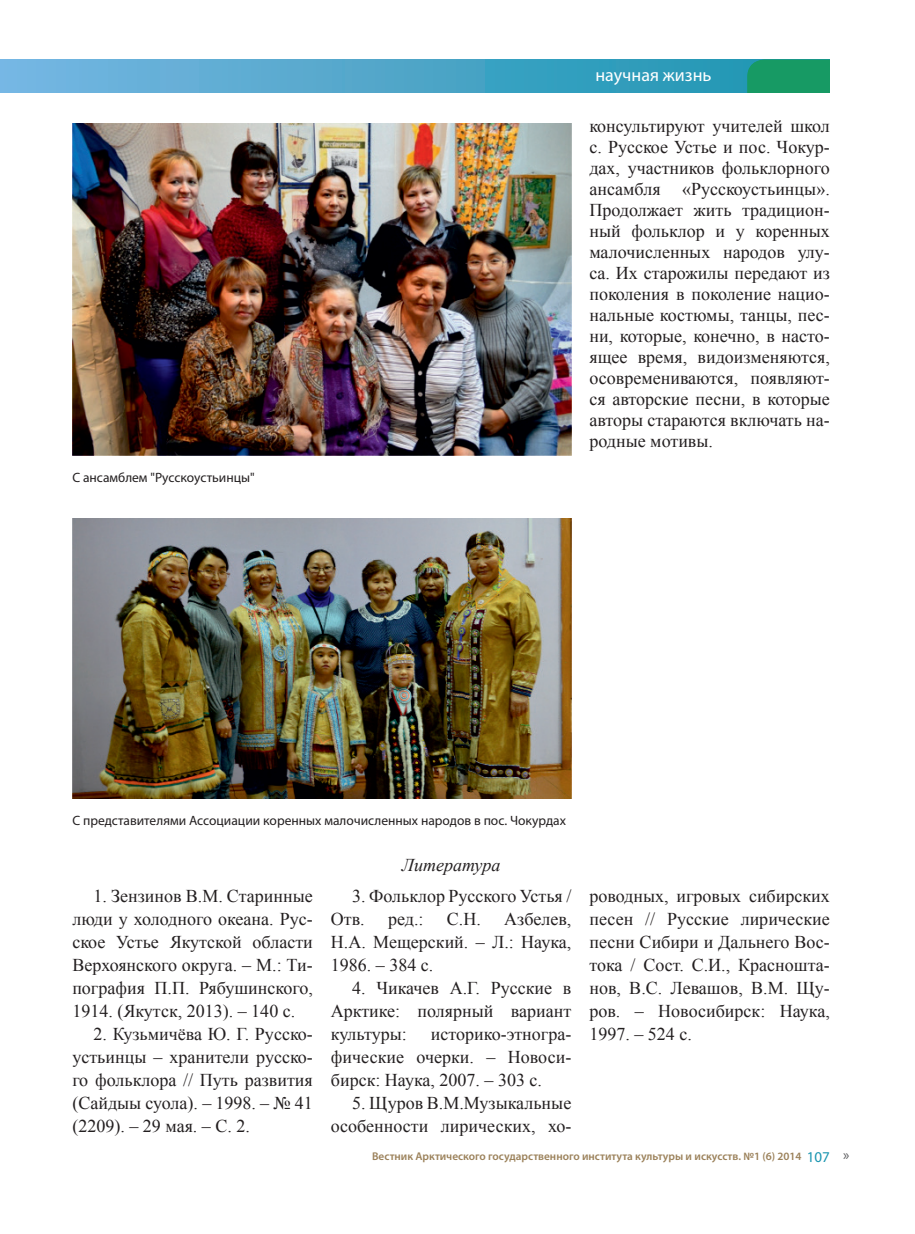
<style>
.page{position:relative;width:915px;height:1234px;background:#fff}
.page>*{position:absolute;margin:0;border:0;box-sizing:border-box;transform-origin:0 0}
.t1{font:18px/23px "Times New Roman";color:#231f20;text-align:justify}
.t2{font:18px "Myriad Pro";color:#fff}
.t3{font:italic 18px "Times New Roman";color:#231f20}
.t4{font:13.5px "Myriad Pro";color:#231f20}
.t5{font:600 11.25px "Myriad Pro";color:#9b815a}
.s1{font-weight:400;font-size:15px;color:#1995b0}
.s2{font-weight:400;font-size:15px;color:#57585a}
</style>
<div class="page">
<svg style="left:0;top:60px;width:747px;height:33px"></svg>
<div style="left:747px;top:60px;width:82px;height:33px;background:#179a64"></div>
<img style="left:72px;top:123px;width:499px;height:332px">
<img style="left:72px;top:518px;width:499px;height:280px">
<p class="t4" style="left:72px;top:469px;width:184px">С ансамблем "Русскоустьинцы"</p>
<p class="t2" style="left:595px;top:64px;width:117px">научная жизнь</p>
<p class="t1" style="left:589px;top:115px;width:242px;line-height:21px">консультируют учителей школ с. Русское Устье и пос. Чокур&shy;дах, участников фольклорного ансамбля «Русскоустьинцы».<br>Продолжает жить традицион&shy;ный фольклор и у коренных малочисленных народов улу&shy;са. Их старожилы передают из поколения в поколение нацио&shy;нальные костюмы, танцы, пес&shy;ни, которые, конечно, в насто&shy;ящее время, видоизменяются, осовремениваются, появляют&shy;ся авторские песни, в которые авторы стараются включать на&shy;родные мотивы.</p>
<p class="t4" style="left:72px;top:812px;width:495px">С представителями Ассоциации коренных малочисленных народов в пос. Чокурдах</p>
<p class="t3" style="left:401px;top:852px;width:100px">Литература</p>
<p class="t1" style="left:72px;top:883px;width:242px;text-indent:21px">1. Зензинов В.М. Старинные люди у холодного океана. Рус&shy;ское Устье Якутской области Верхоянского округа. – М.: Ти&shy;пография П.П. Рябушинского, 1914. (Якутск, 2013). – 140 с.</p>
<p class="t1" style="left:72px;top:1021px;width:242px;text-indent:21px">2. Кузьмичёва Ю. Г. Русско&shy;устьинцы – хранители русско&shy;го фольклора // Путь развития (Сайдыы суола). – 1998. – № 41 (2209). – 29 мая. – С. 2.</p>
<p class="t1" style="left:331px;top:883px;width:242px;text-indent:21px">3. Фольклор Русского Устья /<br>Отв.</p>
<p class="t1" style="left:331px;top:906px;width:242px;text-indent:173px">Азбелев, Н.А. Мещерский. – Л.: Наука, 1986. – 384 с.</p>
<p class="t1" style="left:331px;top:975px;width:242px;text-indent:21px">4. Чикачев А.Г. Русские в Арктике: полярный вариант культуры:</p>
<p class="t1" style="left:388px;top:906px;width:37px">ред.:</p>
<p class="t1" style="left:447px;top:906px;width:36px">С.Н.</p>
<p class="t1" style="left:331px;top:1021px;width:242px;text-indent:100px">историко-этногра&shy;фические очерки. – Новоси&shy;бирск: Наука, 2007. – 303 с.</p>
<p class="t1" style="left:331px;top:1090px;width:242px;text-align:right">5. Щуров В.М.Музыкальные особенности лирических, хо-</p>
<p class="t1" style="left:589px;top:883px;width:242px">роводных, игровых сибирских песен // Русские лирические песни Сибири и Дальнего Вос&shy;тока / Сост. С.И., Красношта&shy;нов, В.С. Левашов, В.М. Щу&shy;ров. – Новосибирск: Наука, 1997. – 524 с.</p>
<p class="t5" style="left:372px;top:1149px;width:478px">Вестник Арктического государственного института культуры и искусств. №1 (6) 2014 <span class="s1">107</span> <span class="s2">»</span></p>
</div>
